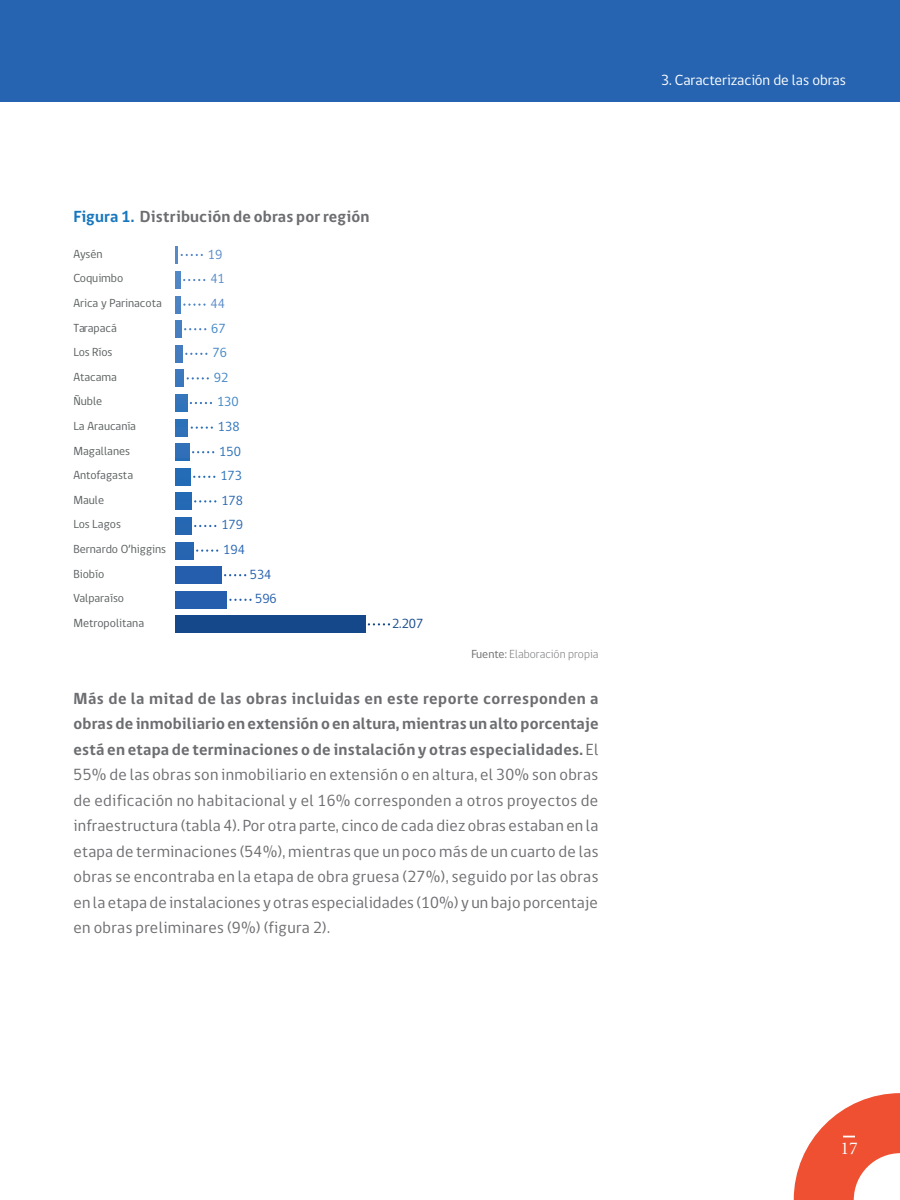
<style>
.page{position:relative;width:900px;height:1200px;background:#fff}
.page>*{position:absolute;margin:0;border:0;box-sizing:border-box;transform-origin:0 0}
.t1{font:18px "Minion";color:#fff}
.t2{font:16.5px/25.5px "gob CL";letter-spacing:.01em;color:#6c6d70;text-align:justify}
.t3{font:700 16.5px "gob CL";letter-spacing:.01em;color:#6c6d70}
.t4{font:15px "gob CL";letter-spacing:-.005em;color:#fff}
.t5{font:13.5px "gob CL";color:#3f84c5}
.t6{font:13.5px "gob CL";color:#2b70b8}
.t7{font:13.5px "gob CL";color:#2664b1}
.t8{font:13.5px "gob CL";color:#578ac8}
.t9{font:13.5px "gob CL";color:#245eac}
.t10{font:13.5px "gob CL";color:#15488a}
.t11{font:12px/24.6px "gob CL";color:#5a5e5f}
.t12{font:300 12px "gob CL";color:#6c6d70}
.s1{color:#1777be}
.s2{font-weight:400}
.s3{font-weight:700}
</style>
<div class="page">
<svg style="left:794px;top:1093px;width:106px;height:107px"></svg>
<div style="left:0;top:0;width:900px;height:102px;background:#2664b1"></div>
<div style="left:175px;top:591px;width:52px;height:17px;background:#245eac"></div>
<div style="left:175px;top:567px;width:46px;height:17px;background:#245eac"></div>
<div style="left:175px;top:542px;width:18px;height:17px;background:#2765b1"></div>
<div style="left:175px;top:517px;width:16px;height:18px;background:#2667b2"></div>
<div style="left:175px;top:493px;width:16px;height:17px;background:#2469b4"></div>
<div style="left:175px;top:468px;width:15px;height:17px;background:#246cb6"></div>
<svg style="left:175px;top:444px;width:14px;height:17px"></svg>
<div style="left:175px;top:419px;width:13px;height:17px;background:#2e71b9"></div>
<div style="left:175px;top:394px;width:12px;height:18px;background:#3274bb"></div>
<div style="left:175px;top:370px;width:9px;height:17px;background:#3c78bd"></div>
<div style="left:175px;top:345px;width:7px;height:17px;background:#457cbf"></div>
<div style="left:175px;top:321px;width:6px;height:17px;background:#477fc1"></div>
<div style="left:175px;top:296px;width:6px;height:17px;background:#4d84c4"></div>
<div style="left:175px;top:272px;width:5px;height:17px;background:#5187c6"></div>
<hr style="left:175px;top:247px;width:3px;height:17px;background:#568ac8">
<div style="left:175px;top:616px;width:190px;height:17px;background:#15488a"></div>
<svg style="left:229px;top:599px;width:23px;height:2px"></svg>
<svg style="left:224px;top:574px;width:22px;height:2px"></svg>
<svg style="left:196px;top:549px;width:22px;height:3px"></svg>
<svg style="left:194px;top:525px;width:22px;height:2px"></svg>
<svg style="left:194px;top:500px;width:22px;height:3px"></svg>
<svg style="left:193px;top:476px;width:22px;height:2px"></svg>
<svg style="left:192px;top:451px;width:22px;height:2px"></svg>
<svg style="left:191px;top:426px;width:22px;height:3px"></svg>
<svg style="left:190px;top:402px;width:22px;height:2px"></svg>
<svg style="left:187px;top:377px;width:22px;height:3px"></svg>
<svg style="left:185px;top:353px;width:22px;height:2px"></svg>
<svg style="left:184px;top:328px;width:22px;height:2px"></svg>
<svg style="left:183px;top:304px;width:23px;height:2px"></svg>
<svg style="left:183px;top:279px;width:22px;height:2px"></svg>
<svg style="left:180px;top:254px;width:23px;height:2px"></svg>
<svg style="left:368px;top:623px;width:22px;height:2px"></svg>
<p class="t3" style="left:74px;top:206px;width:298px"><span class="s1">Figura 1.</span> Distribución de obras por región</p>
<p class="t11" style="left:73px;top:242px;width:31px">Aysén</p>
<p class="t11" style="left:73px;top:291px;width:90px">Arica y Parinacota</p>
<p class="t11" style="left:73px;top:266px;width:52px">Coquimbo</p>
<p class="t11" style="left:73px;top:316px;width:45px">Tarapacá</p>
<p class="t11" style="left:73px;top:365px;width:45px">Atacama</p>
<p class="t11" style="left:73px;top:340px;width:41px">Los Ríos</p>
<p class="t11" style="left:73px;top:389px;width:30px">Ñuble</p>
<p class="t11" style="left:73px;top:414px;width:64px">La Araucanía</p>
<p class="t11" style="left:73px;top:439px;width:58px">Magallanes</p>
<p class="t11" style="left:73px;top:463px;width:61px">Antofagasta</p>
<p class="t11" style="left:73px;top:512px;width:49px">Los Lagos</p>
<p class="t11" style="left:73px;top:488px;width:32px">Maule</p>
<p class="t11" style="left:73px;top:537px;width:94px">Bernardo O’higgins</p>
<p class="t11" style="left:73px;top:586px;width:72px">Valparaíso<br>Metropolitana</p>
<p class="t11" style="left:73px;top:562px;width:32px">Biobío</p>
<p class="t8" style="left:208px;top:245px;width:16px">19</p>
<p class="t8" style="left:211px;top:294px;width:16px">44</p>
<p class="t8" style="left:210px;top:270px;width:16px">41</p>
<p class="t5" style="left:211px;top:319px;width:16px">67</p>
<p class="t5" style="left:214px;top:368px;width:16px">92</p>
<p class="t5" style="left:212px;top:344px;width:16px">76</p>
<p class="t5" style="left:217px;top:393px;width:23px">130</p>
<p class="t6" style="left:219px;top:442px;width:23px">150</p>
<p class="t6" style="left:218px;top:417px;width:23px">138</p>
<p class="t6" style="left:220px;top:467px;width:23px">173</p>
<p class="t7" style="left:221px;top:516px;width:23px">179</p>
<p class="t7" style="left:221px;top:491px;width:23px">178</p>
<p class="t7" style="left:223px;top:540px;width:23px">194</p>
<p class="t9" style="left:250px;top:565px;width:23px">534</p>
<p class="t9" style="left:255px;top:590px;width:23px">596</p>
<p class="t10" style="left:392px;top:614px;width:33px">2.207</p>
<p class="t12" style="left:471px;top:645px;width:129px"><span class="s2">Fuente:</span> Elaboración propia</p>
<p class="t2" style="left:74px;top:686px;width:527px"><span class="s3">Más de la mitad de las obras incluidas en este reporte corresponden a obras de inmobiliario en extensión o en altura, mientras un alto porcentaje está en etapa de terminaciones o de instalación y otras especialidades.</span> El 55% de las obras son inmobiliario en extensión o en altura, el 30% son obras de edificación no habitacional y el 16% corresponden a otros proyectos de infraestructura (tabla 4). Por otra parte, cinco de cada diez obras estaban en la etapa de terminaciones (54%), mientras que un poco más de un cuarto de las obras se encontraba en la etapa de obra gruesa (27%), seguido por las obras en la etapa de instalaciones y otras especialidades (10%) y un bajo porcentaje en obras preliminares (9%) (figura 2).</p>
<p class="t4" style="left:661px;top:69px;width:186px">3. Caracterización de las obras</p>
<p class="t1" style="left:840px;top:1140px;width:19px">17</p>
</div>
